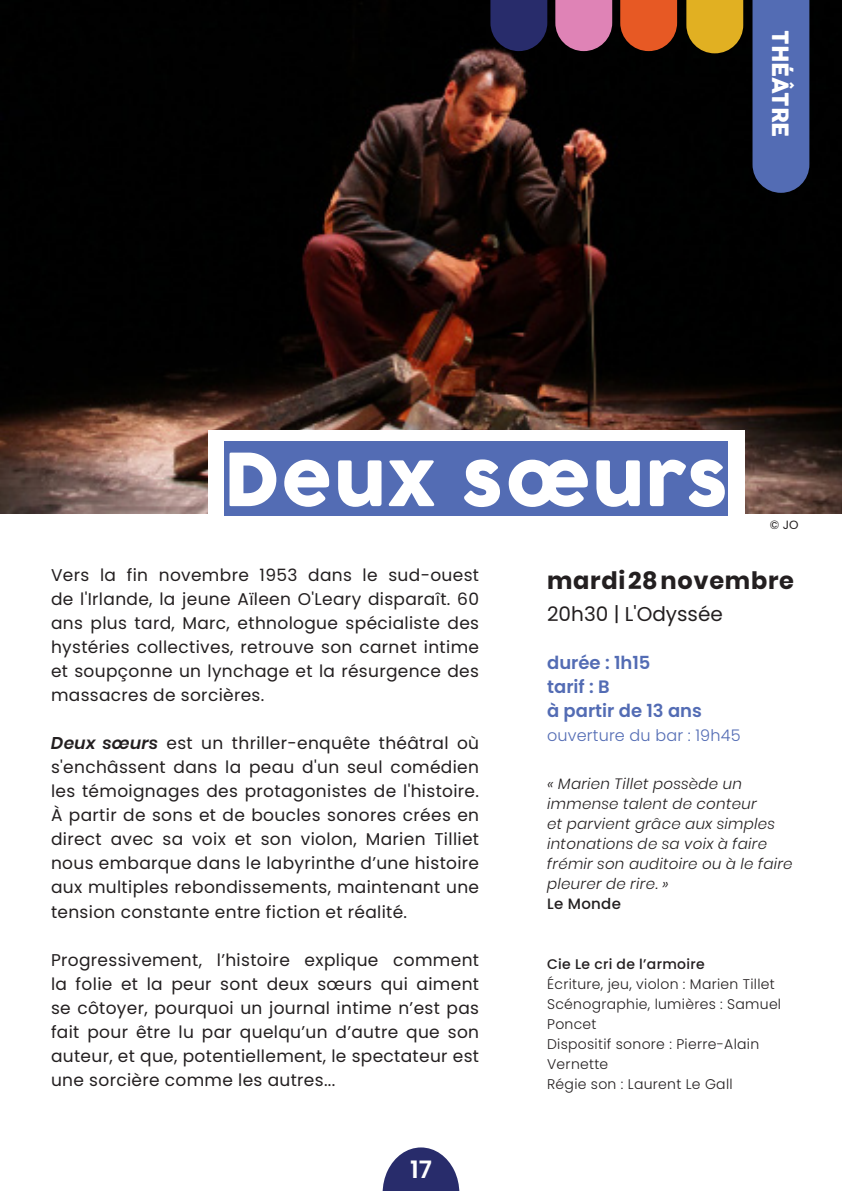
<style>
.page{position:relative;width:842px;height:1191px;background:#fff}
.page>*{position:absolute;margin:0;border:0;box-sizing:border-box;transform-origin:0 0}
.t1{font:72px "Cocogoose";letter-spacing:.02em;color:#fff}
.t2{font:700 24px "Poppins";letter-spacing:.03em;color:#231f20}
.t3{font:600 24px "Poppins";color:#fff}
.t4{font:22px "Cocogoose";color:#fff}
.t5{font:20px "Poppins";color:#231f20}
.t6{font:600 18px/24px "Poppins";color:#536cb4}
.t7{font:17px/24px "Poppins";letter-spacing:.02em;color:#231f20;text-align:justify}
.t8{font:300 16px "Poppins";letter-spacing:.01em;color:#536cb4}
.t9{font:italic 300 15px/20px "Poppins";letter-spacing:.02em;color:#231f20}
.t10{font:500 15px "Poppins";letter-spacing:.02em;color:#231f20}
.t11{font:300 14px/20px "Poppins";letter-spacing:.02em;color:#231f20}
.t12{font:500 14px "Poppins";letter-spacing:.02em;color:#231f20}
.t13{font:12px "Poppins";color:#231f20}
.s1{font-weight:600;font-style:italic}
</style>
<div class="page">
<img style="left:1px;top:0;width:841px;height:514px">
<div style="left:208px;top:431px;width:537px;height:274px;background:#fff"></div>
<div style="left:224px;top:441px;width:504px;height:74px;background:#536cb4"></div>
<div style="left:752px;top:0;width:57px;height:193px;background:#536cb4"></div>
<svg style="left:686px;top:0;width:57px;height:53px;background:#c79c1e"></svg>
<svg style="left:620px;top:0;width:57px;height:51px;background:#cb4e1f"></svg>
<svg style="left:555px;top:0;width:57px;height:51px;background:#c3739f"></svg>
<svg style="left:490px;top:0;width:57px;height:51px;background:#23265e"></svg>
<img style="left:0;top:0;width:1px;height:514px">
<svg style="left:383px;top:1147px;width:76px;height:44px"></svg>
<p class="t4" style="left:795px;top:30px;width:108px;rotate:90deg">THÉÂTRE</p>
<h1 class="t1" style="left:224px;top:430px;width:505px">Deux sœurs</h1>
<p class="t13" style="left:770px;top:518px;width:30px">© JO</p>
<p class="t7" style="left:51px;top:563px;width:430px">Vers la fin novembre 1953 dans le sud-ouest de l'Irlande, la jeune Aïleen O'Leary disparaît. 60 ans plus tard, Marc, ethnologue spécialiste des hystéries collectives, retrouve son carnet intime et soupçonne un lynchage et la résurgence des massacres de sorcières.</p>
<p class="t7" style="left:51px;top:731px;width:430px"><span class="s1">Deux sœurs</span> est un thriller-enquête théâtral où s'enchâssent dans la peau d'un seul comédien les témoignages des protagonistes de l'histoire.<br>À partir de sons et de boucles sonores crées en direct avec sa voix et son violon, Marien Tilliet nous embarque dans le labyrinthe d’une histoire aux multiples rebondissements, maintenant une tension constante entre fiction et réalité.</p>
<p class="t7" style="left:51px;top:947px;width:430px">Progressivement, l’histoire explique comment la folie et la peur sont deux sœurs qui aiment se côtoyer, pourquoi un journal intime n’est pas fait pour être lu par quelqu’un d’autre que son auteur, et que, potentiellement, le spectateur est une sorcière comme les autres...</p>
<h2 class="t3" style="left:410px;top:1155px;width:23px">17</h2>
<h2 class="t2" style="left:547px;top:566px;width:248px">mardi 28 novembre</h2>
<p class="t5" style="left:547px;top:602px;width:177px">20h30 | L'Odyssée</p>
<p class="t6" style="left:547px;top:650px;width:156px">durée : 1h15<br>tarif : B<br>à partir de 13 ans</p>
<p class="t8" style="left:547px;top:726px;width:195px">ouverture du bar : 19h45</p>
<p class="t9" style="left:547px;top:773px;width:247px">« Marien Tillet possède un immense talent de conteur<br>et parvient grâce aux simples intonations de sa voix à faire frémir son auditoire ou à le faire pleurer de rire. »</p>
<p class="t10" style="left:547px;top:894px;width:75px">Le Monde</p>
<p class="t12" style="left:547px;top:955px;width:159px">Cie Le cri de l’armoire</p>
<p class="t11" style="left:547px;top:974px;width:236px">Écriture, jeu, violon : Marien Tillet<br>Scénographie, lumières : Samuel<br>Poncet<br>Dispositif sonore : Pierre-Alain<br>Vernette<br>Régie son : Laurent Le Gall</p>
</div>
